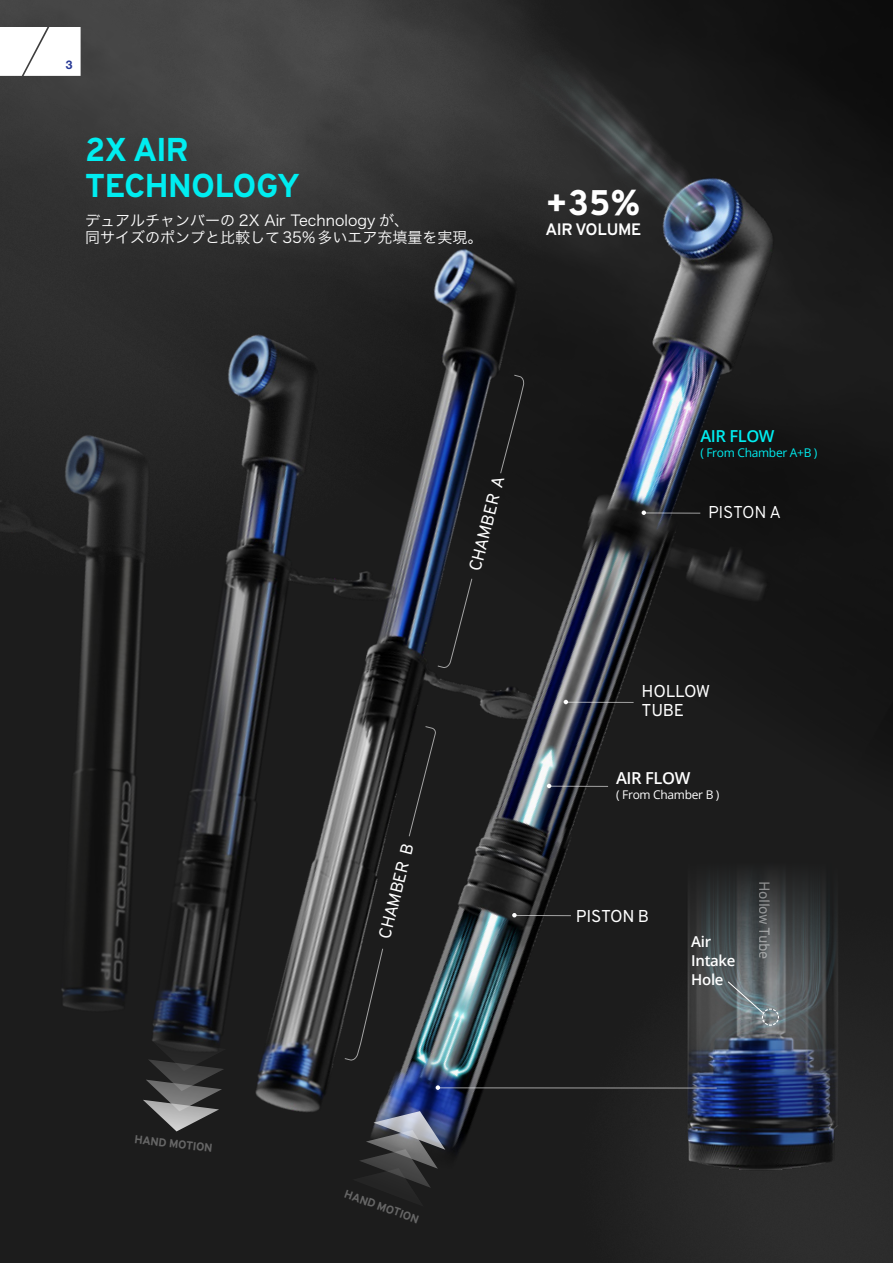
<style>
.page{position:relative;width:893px;height:1263px;background:#fff}
.page>*{position:absolute;margin:0;border:0;box-sizing:border-box;transform-origin:0 0}
.t1{font:800 35.55px "Overpass";color:#fff}
.t2{font:800 33px/36.3px "Overpass";letter-spacing:-.015em;color:#00edf0}
.t3{font:17.1px/18.8px "Overpass";letter-spacing:-.015em;color:#fff}
.t4{font:700 16.65px "Overpass";letter-spacing:-.015em;color:#fff}
.t5{font:600 16.5px "Open Sans";letter-spacing:-.025em;color:#fff}
.t6{font:600 16.5px "Open Sans";letter-spacing:-.025em;color:#00edf0}
.t7{font:15px/16.8px "Hira Kaku Pro N W3";color:#fff}
.t8{font:600 15px/19px "Open Sans";letter-spacing:-.025em;color:#fff}
.t9{font:15px "Overpass";letter-spacing:-.025em;color:#fff}
.t10{font:12px "Open Sans";letter-spacing:-.025em;color:#00edf0}
.t11{font:12px "Open Sans";letter-spacing:-.025em;color:#fff}
.t12{font:700 12px "Helvetica Neue LT Pro";color:#273996}
.t13{font:800 11.55px "Overpass";color:#666}
</style>
<div class="page">
<svg style="left:576px;top:1250px;width:317px;height:13px;background:#272727"></svg>
<img style="left:0;top:818px;width:893px;height:432px">
<svg style="left:512px;top:913px;width:5px;height:4px"></svg>
<svg style="left:436px;top:1085px;width:4px;height:5px"></svg>
<img style="left:0;top:0;width:893px;height:818px">
<img style="left:665px;top:850px;width:188px;height:353px">
<svg style="left:727px;top:981px;width:53px;height:45px;background:#747f84"></svg>
<svg style="left:344px;top:948px;width:39px;height:113px;background:#202020"></svg>
<svg style="left:437px;top:578px;width:35px;height:91px;background:#202020"></svg>
<svg style="left:409px;top:726px;width:27px;height:111px;background:#212121"></svg>
<svg style="left:500px;top:375px;width:24px;height:99px;background:#1d1d1d"></svg>
<hr style="left:644px;top:513px;width:56px;height:1px;background:#fff">
<hr style="left:514px;top:915px;width:57px;height:1px;background:#fff">
<hr style="left:438px;top:1087px;width:279px;height:1px;background:#fff">
<svg style="left:564px;top:700px;width:4px;height:4px"></svg>
<hr style="left:566px;top:702px;width:68px;height:1px;background:#fff">
<svg style="left:547px;top:784px;width:4px;height:4px"></svg>
<hr style="left:549px;top:786px;width:59px;height:1px;background:#fff">
<svg style="left:143px;top:1039px;width:83px;height:92px;background:#444"></svg>
<svg style="left:352px;top:1111px;width:93px;height:96px;background:#424449"></svg>
<svg style="left:0;top:27px;width:81px;height:49px"></svg>
<p class="t12" style="left:66px;top:57px;width:8px">3</p>
<h2 class="t2" style="left:85px;top:131px;width:216px">2X AIR<br>TECHNOLOGY</h2>
<p class="t7" style="left:85px;top:211px;width:399px">デュアルチャンバーの 2X Air Technology が、<br>同サイズのポンプと比較して35%多いエア充填量を実現。</p>
<h1 class="t1" style="left:545px;top:177px;width:97px">+35%</h1>
<p class="t4" style="left:545px;top:218px;width:98px">AIR VOLUME</p>
<p class="t13" style="left:135px;top:1131px;width:80px;rotate:6deg">HAND MOTION</p>
<p class="t3" style="left:465px;top:568px;width:99px;rotate:-75deg">CHAMBER A</p>
<p class="t3" style="left:375px;top:936px;width:99px;rotate:-76deg">CHAMBER B</p>
<p class="t6" style="left:700px;top:425px;width:76px">AIR FLOW</p>
<p class="t10" style="left:700px;top:444px;width:119px">( From Chamber A+B )</p>
<p class="t3" style="left:708px;top:503px;width:74px">PISTON A</p>
<p class="t3" style="left:642px;top:681px;width:70px">HOLLOW<br>TUBE</p>
<p class="t5" style="left:616px;top:766px;width:76px">AIR FLOW</p>
<p class="t11" style="left:616px;top:786px;width:105px">( From Chamber B )</p>
<p class="t3" style="left:576px;top:907px;width:75px">PISTON B</p>
<p class="t8" style="left:691px;top:932px;width:46px">Air<br>Intake<br>Hole</p>
<p class="t9" style="left:775px;top:881px;width:80px;rotate:90deg">Hollow Tube</p>
<p class="t13" style="left:348px;top:1185px;width:80px;rotate:20deg">HAND MOTION</p>
</div>
